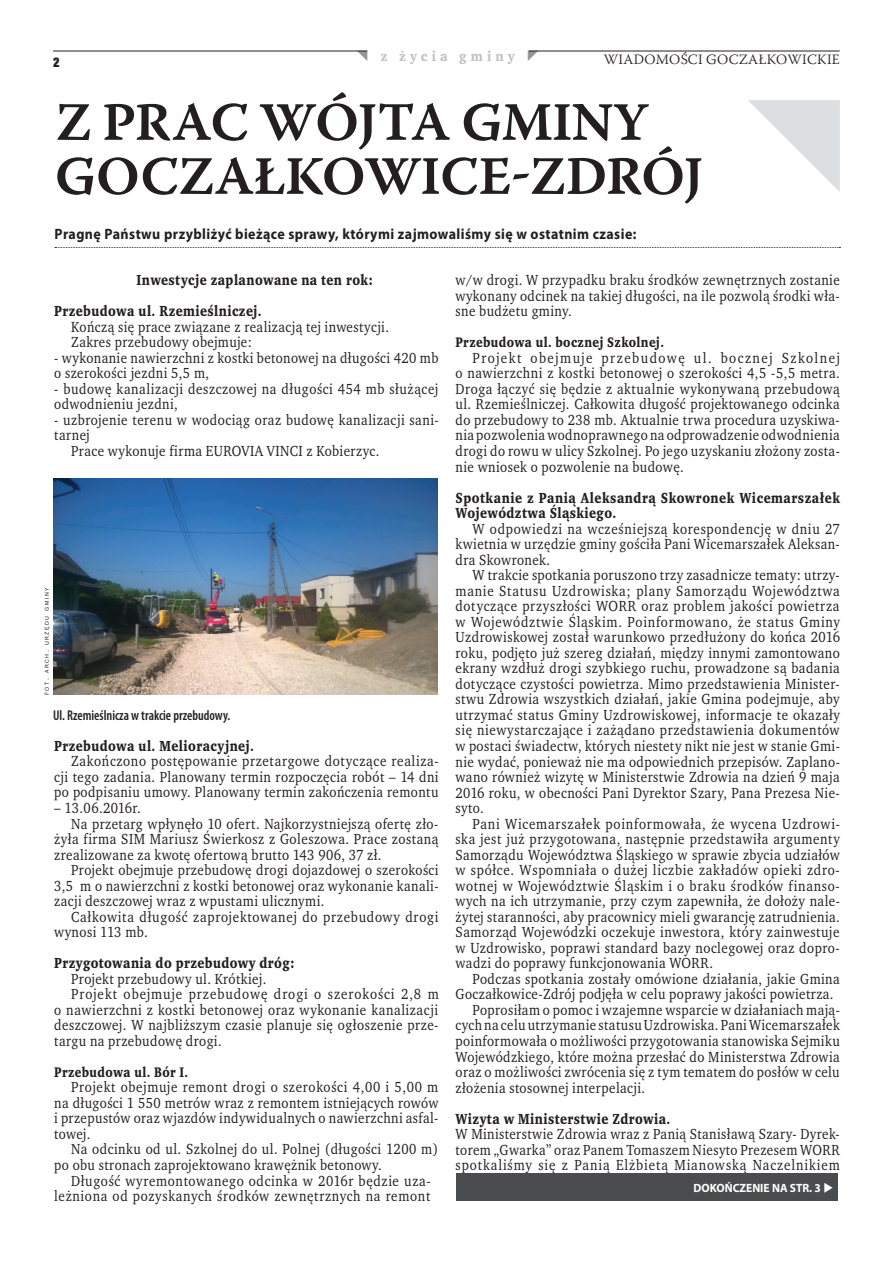
<style>
.page{position:relative;width:893px;height:1263px;background:#fff}
.page>*{position:absolute;margin:0;border:0;box-sizing:border-box;transform-origin:0 0}
.t1{font:54px/54px "Warnock Pro Semibold Capt";letter-spacing:-.02em;color:#231f20}
.t2{font:15px/15.5px "Wro Text";letter-spacing:.03em;color:#231f20;text-align:justify;scale:.93 1}
.t3{font:700 15px/31px "Wro Text";letter-spacing:.03em;color:#231f20;scale:.93 1}
.t4{font:700 15px "Myriad Pro";letter-spacing:.03em;color:#231f20;scale:.93 1}
.t5{font:15px "Wro Text";letter-spacing:.055em;color:#231f20;scale:.93 1}
.t6{font:15px "Wro Text";letter-spacing:.07em;color:#231f20;scale:.93 1}
.t7{font:700 14.25px "Wro Text";letter-spacing:.03em;color:#231f20;scale:.93 1}
.t8{font:600 condensed 14.25px "Myriad Pro";color:#231f20;scale:.94 1}
.t9{font:300 14.25px "Warnock Pro";letter-spacing:.02em;color:#231f20}
.t10{font:700 14.25px "Wro Text";letter-spacing:.29em;color:#c1c2c4}
.t11{font:700 14.25px "Wro Head";color:#231f20}
.t12{font:700 12px "Myriad Pro";color:#fff;scale:.96 1}
.t13{font:5.25px "Arial";letter-spacing:.285em;color:#231f20}
.s1{font-size:7.5px}
</style>
<div class="page">
<hr style="left:53px;top:51px;width:314px;height:1px;background:#231f20">
<hr style="left:529px;top:51px;width:311px;height:1px;background:#231f20">
<svg style="left:55px;top:247px;width:785px;height:1px"></svg>
<svg style="left:748px;top:100px;width:92px;height:92px"></svg>
<img style="left:53px;top:479px;width:385px;height:216px">
<div style="left:456px;top:1174px;width:382px;height:27px;background:#4b4c4d"></div>
<p class="t11" style="left:53px;top:53px;width:8px">2</p>
<p class="t10" style="left:381px;top:47px;width:135px">z życia gminy</p>
<p class="t9" style="left:604px;top:51px;width:237px">WIADOMOŚCI GOCZAŁKOWICKIE</p>
<h1 class="t1" style="left:55px;top:94px;width:650px">Z PRAC WÓJTA GMINY<br>GOCZAŁKOWICE-ZDRÓJ</h1>
<p class="t4" style="left:55px;top:224px;width:627px">Pragnę Państwu przybliżyć bieżące sprawy, którymi zajmowaliśmy się w ostatnim czasie:</p>
<p class="t3" style="left:54px;top:265px;width:344px;text-indent:82px">Inwestycje zaplanowane na ten rok:<br>Przebudowa ul. Rzemieślniczej.</p>
<p class="t2" style="left:71px;top:319px;width:343px">Kończą się prace związane z realizacją tej inwestycji.<br>Zakres przebudowy obejmuje:</p>
<p class="t2" style="left:54px;top:350px;width:415px">- wykonanie nawierzchni z kostki betonowej na długości 420 mb o szerokości jezdni 5,5 m,</p>
<p class="t2" style="left:54px;top:381px;width:414px">- budowę kanalizacji deszczowej na długości 454 mb służącej odwodnieniu jezdni,</p>
<p class="t2" style="left:54px;top:412px;width:415px">- uzbrojenie terenu w wodociąg oraz budowę kanalizacji sani-</p>
<p class="t2" style="left:54px;top:428px;width:40px">tarnej</p>
<p class="t2" style="left:71px;top:443px;width:333px">Prace wykonuje firma EUROVIA VINCI z Kobierzyc.</p>
<p class="t2" style="left:456px;top:272px;width:415px">w/w drogi. W przypadku braku środków zewnętrznych zostanie wykonany odcinek na takiej długości, na ile pozwolą środki wła&shy;sne budżetu gminy.</p>
<p class="t7" style="left:455px;top:334px;width:226px">Przebudowa ul. bocznej Szkolnej.</p>
<p class="t2" style="left:455px;top:350px;width:415px;text-indent:17px">Projekt obejmuje przebudowę ul. bocznej Szkolnej o nawierzchni z kostki betonowej o szerokości 4,5 -5,5 metra.<br>Droga łączyć się będzie z aktualnie wykonywaną przebudową ul. Rzemieślniczej. Całkowita długość projektowanego odcinka do przebudowy to 238 mb. Aktualnie trwa procedura uzyskiwa&shy;nia pozwolenia wodnoprawnego na odprowadzenie odwodnienia drogi do rowu w ulicy Szkolnej. Po jego uzyskaniu złożony zosta&shy;nie wniosek o pozwolenie na budowę.</p>
<p class="t3" style="left:455px;top:490px;width:415px;line-height:15.6px">Spotkanie z Panią Aleksandrą Skowronek Wicemarszałek<br>Województwa Śląskiego.</p>
<p class="t2" style="left:455px;top:521px;width:415px;text-indent:17px">W odpowiedzi na wcześniejszą korespondencję w dniu 27 kwietnia w urzędzie gminy gościła Pani Wicemarszałek Aleksan&shy;dra Skowronek.</p>
<p class="t2" style="left:455px;top:567px;width:415px;text-indent:17px">W trakcie spotkania poruszono trzy zasadnicze tematy: utrzy&shy;manie Statusu Uzdrowiska; plany Samorządu Województwa dotyczące przyszłości WORR oraz problem jakości powietrza w Województwie Śląskim. Poinformowano, że status Gminy Uzdrowiskowej został warunkowo przedłużony do końca 2016 roku, podjęto już szereg działań, między innymi zamontowano ekrany wzdłuż drogi szybkiego ruchu, prowadzone są badania dotyczące czystości powietrza. Mimo przedstawienia Minister&shy;stwu Zdrowia wszystkich działań, jakie Gmina podejmuje, aby utrzymać status Gminy Uzdrowiskowej, informacje te okazały się niewystarczające i zażądano przedstawienia dokumentów w postaci świadectw, których niestety nikt nie jest w stanie Gmi&shy;nie wydać, ponieważ nie ma odpowiednich przepisów. Zaplano&shy;wano również wizytę w Ministerstwie Zdrowia na dzień 9 maja 2016 roku, w obecności Pani Dyrektor Szary, Pana Prezesa Nie&shy;syto.</p>
<p class="t2" style="left:455px;top:816px;width:415px;text-indent:17px">Pani Wicemarszałek poinformowała, że wycena Uzdrowi&shy;ska jest już przygotowana, następnie przedstawiła argumenty Samorządu Województwa Śląskiego w sprawie zbycia udziałów w spółce. Wspomniała o dużej liczbie zakładów opieki zdro&shy;wotnej w Województwie Śląskim i o braku środków finanso&shy;wych na ich utrzymanie, przy czym zapewniła, że dołoży nale&shy;żytej staranności, aby pracownicy mieli gwarancję zatrudnienia.<br>Samorząd Wojewódzki oczekuje inwestora, który zainwestuje w Uzdrowisko, poprawi standard bazy noclegowej oraz dopro&shy;wadzi do poprawy funkcjonowania WORR.</p>
<p class="t2" style="left:472px;top:971px;width:396px">Podczas spotkania zostały omówione działania, jakie Gmina</p>
<p class="t2" style="left:455px;top:986px;width:408px">Goczałkowice-Zdrój podjęła w celu poprawy jakości powietrza.</p>
<p class="t2" style="left:472px;top:1002px;width:396px">Poprosiłam o pomoc i wzajemne wsparcie w działaniach mają-</p>
<p class="t2" style="left:455px;top:1018px;width:415px">cych na celu utrzymanie statusu Uzdrowiska. Pani Wicemarszałek</p>
<p class="t2" style="left:455px;top:1033px;width:415px">poinformowała o możliwości przygotowania stanowiska Sejmiku</p>
<p class="t2" style="left:455px;top:1049px;width:415px">Wojewódzkiego, które można przesłać do Ministerstwa Zdrowia</p>
<p class="t2" style="left:455px;top:1064px;width:415px">oraz o możliwości zwrócenia się z tym tematem do posłów w celu</p>
<p class="t2" style="left:455px;top:1080px;width:205px">złożenia stosownej interpelacji.</p>
<p class="t3" style="left:455px;top:1103px;width:233px">Wizyta w Ministerstwie Zdrowia.</p>
<p class="t2" style="left:455px;top:1126px;width:415px">W Ministerstwie Zdrowia wraz z Panią Stanisławą Szary- Dyrek&shy;torem „Gwarka” oraz Panem Tomaszem Niesyto Prezesem WORR spotkaliśmy się z Panią Elżbietą Mianowską Naczelnikiem</p>
<p class="t13" style="left:44px;top:695px;width:109px;rotate:-90deg">fot<span class="s1">.</span> arch<span class="s1">.</span> urzędu gminy</p>
<p class="t8" style="left:53px;top:706px;width:190px">Ul. Rzemieślnicza w trakcie przebudowy.</p>
<p class="t3" style="left:54px;top:730px;width:216px">Przebudowa ul. Melioracyjnej.</p>
<p class="t2" style="left:54px;top:753px;width:415px;text-indent:17px">Zakończono postępowanie przetargowe dotyczące realiza&shy;cji tego zadania. Planowany termin rozpoczęcia robót – 14 dni po podpisaniu umowy. Planowany termin zakończenia remontu</p>
<p class="t2" style="left:54px;top:800px;width:95px">– 13.06.2016r.</p>
<p class="t2" style="left:71px;top:816px;width:396px">Na przetarg wpłynęło 10 ofert. Najkorzystniejszą ofertę zło-</p>
<p class="t2" style="left:54px;top:831px;width:415px">żyła firma SIM Mariusz Świerkosz z Goleszowa. Prace zostaną</p>
<p class="t2" style="left:54px;top:847px;width:353px">zrealizowane za kwotę ofertową brutto 143 906, 37 zł.</p>
<p class="t2" style="left:71px;top:862px;width:396px">Projekt obejmuje przebudowę drogi dojazdowej o szerokości</p>
<p class="t2" style="left:54px;top:878px;width:415px">3,5 m o nawierzchni z kostki betonowej oraz wykonanie kanali-</p>
<p class="t2" style="left:54px;top:893px;width:292px">zacji deszczowej wraz z wpustami ulicznymi.</p>
<p class="t5" style="left:71px;top:907px;width:396px">Całkowita długość zaprojektowanej do przebudowy drogi</p>
<p class="t2" style="left:54px;top:924px;width:102px">wynosi 113 mb.</p>
<p class="t3" style="left:54px;top:948px;width:260px">Przygotowania do przebudowy dróg:</p>
<p class="t2" style="left:71px;top:971px;width:211px">Projekt przebudowy ul. Krótkiej.</p>
<p class="t6" style="left:71px;top:985px;width:397px">Projekt obejmuje przebudowę drogi o szerokości 2,8 m</p>
<p class="t2" style="left:54px;top:1002px;width:414px">o nawierzchni z kostki betonowej oraz wykonanie kanalizacji</p>
<p class="t2" style="left:54px;top:1017px;width:415px">deszczowej. W najbliższym czasie planuje się ogłoszenie prze-</p>
<p class="t2" style="left:54px;top:1033px;width:182px">targu na przebudowę drogi.</p>
<p class="t7" style="left:54px;top:1063px;width:146px">Przebudowa ul. Bór I.</p>
<p class="t2" style="left:54px;top:1079px;width:415px;text-indent:17px">Projekt obejmuje remont drogi o szerokości 4,00 i 5,00 m na długości 1 550 metrów wraz z remontem istniejących rowów i przepustów oraz wjazdów indywidualnych o nawierzchni asfal&shy;towej.</p>
<p class="t2" style="left:54px;top:1141px;width:414px;text-indent:17px">Na odcinku od ul. Szkolnej do ul. Polnej (długości 1200 m) po obu stronach zaprojektowano krawężnik betonowy.</p>
<p class="t2" style="left:54px;top:1172px;width:406px;text-align:right">Długość wyremontowanego odcinka w 2016r będzie uza&shy;leżniona od pozyskanych środków zewnętrznych na remont</p>
<p class="t12" style="left:693px;top:1180px;width:147px">DOKOŃCZENIE NA STR. 3 ◆</p>
</div>
